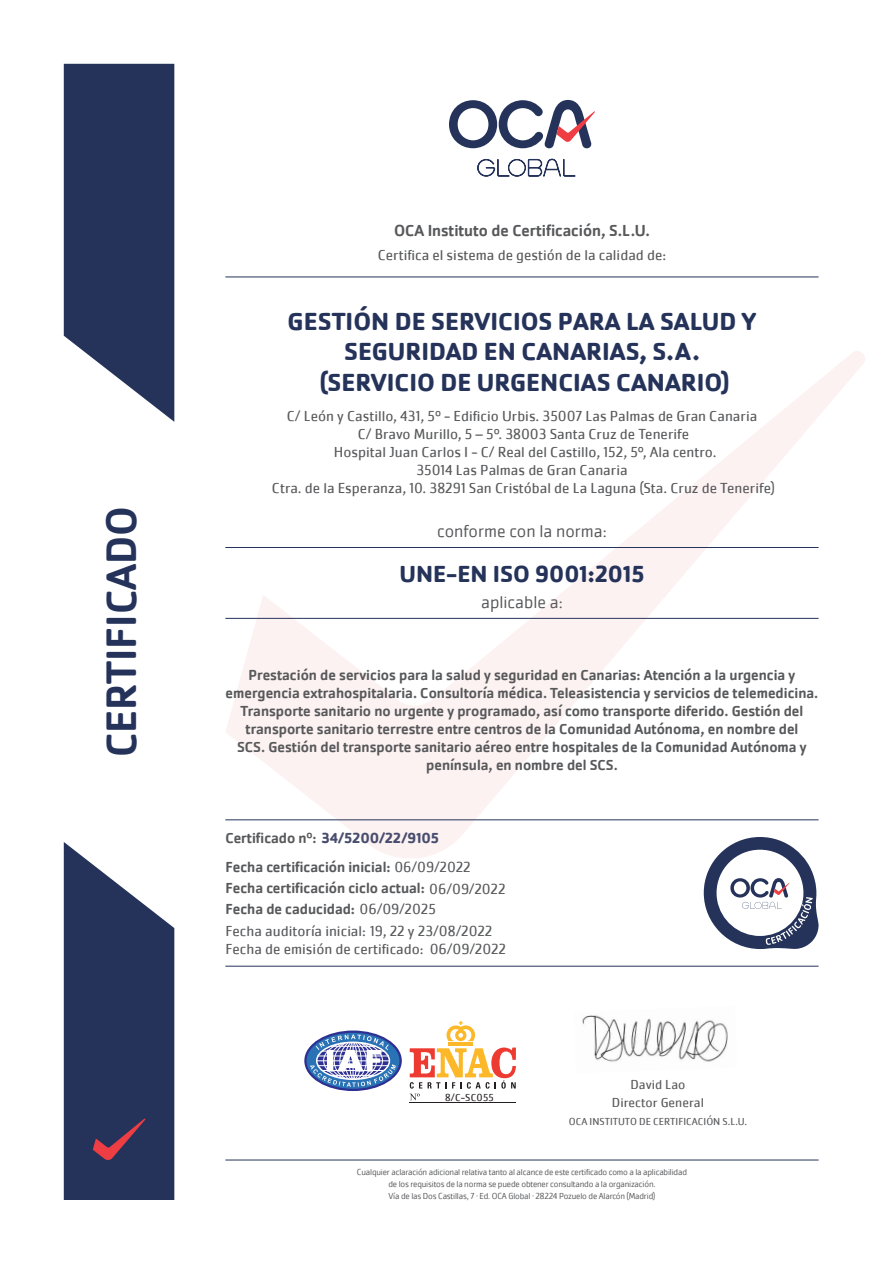
<style>
.page{position:relative;width:893px;height:1263px;background:#fff}
.page>*{position:absolute;margin:0;border:0;box-sizing:border-box;transform-origin:0 0}
.t1{font:500 43.95px "Cachet Pro";color:#25335a}
.t2{font:700 25.5px/30.6px "Cachet Pro";color:#25335a;text-align:center}
.t3{font:700 24px "Cachet Pro";color:#25335a}
.t4{font:300 18px "Cachet Pro";color:#57585a}
.t5{font:500 16.5px "Cachet Pro";color:#57585a}
.t6{font:500 15px/18px "Cachet Pro";color:#57585a;text-align:center}
.t7{font:15px "Cachet Pro";color:#57585a}
.t8{font:700 15px "Cachet Pro";color:#494e6e}
.t9{font:13.5px "Cachet Pro";color:#57585a}
.t10{font:10.5px "Cachet Pro";color:#57585a}
.t11{font:10.5px "Cachet Pro";letter-spacing:.025em;color:#231f20}
.t12{font:300 9px "Cachet Pro";letter-spacing:-.02em;color:#57585a}
.s1{font-weight:500;color:#57585a}
.s2{font-weight:400}
</style>
<div class="page">
<svg style="left:225px;top:351px;width:640px;height:507px"></svg>
<svg style="left:64px;top:64px;width:110px;height:358px;background:#3f4b6d"></svg>
<svg style="left:449px;top:100px;width:146px;height:48px"></svg>
<svg style="left:477px;top:159px;width:99px;height:18px"></svg>
<svg style="left:64px;top:842px;width:110px;height:358px;background:#414b6d"></svg>
<hr style="left:225px;top:277px;width:594px;height:1px;background:#25335a">
<hr style="left:225px;top:618px;width:594px;height:1px;background:#25335a">
<hr style="left:225px;top:547px;width:594px;height:1px;background:#25335a">
<hr style="left:225px;top:819px;width:594px;height:1px;background:#25335a">
<hr style="left:225px;top:966px;width:594px;height:1px;background:#25335a">
<svg style="left:704px;top:837px;width:115px;height:112px"></svg>
<hr style="left:225px;top:1160px;width:594px;height:1px;background:#25335a">
<hr style="left:449px;top:1042px;width:24px;height:4px;background:#fcb828">
<svg style="left:446px;top:1021px;width:29px;height:20px"></svg>
<hr style="left:410px;top:1102px;width:106px;height:1px;background:#231f20">
<svg style="left:410px;top:1047px;width:106px;height:53px"></svg>
<svg style="left:305px;top:1032px;width:96px;height:58px"></svg>
<div style="left:304px;top:1030px;width:98px;height:61px;border:2px solid #2e3092;border-radius:50%"></div>
<svg style="left:310px;top:1034px;width:86px;height:53px"></svg>
<img style="left:582px;top:1015px;width:146px;height:47px">
<p class="t1" style="left:96px;top:757px;width:253px;rotate:-90deg">CERTIFICADO</p>
<p class="t5" style="left:394px;top:221px;width:257px">OCA Instituto de Certificación, S.L.U.</p>
<p class="t7" style="left:378px;top:246px;width:290px">Certifica el sistema de gestión de la calidad de:</p>
<p class="t2" style="left:288px;top:306px;width:470px">GESTIÓN DE SERVICIOS PARA LA SALUD Y<br>SEGURIDAD EN CANARIAS, S.A.</p>
<p class="t2" style="left:320px;top:367px;width:412px">(SERVICIO DE URGENCIAS CANARIO)</p>
<p class="t7" style="left:287px;top:407px;width:472px">C/ León y Castillo, 431, 5º - Edificio Urbis. 35007 Las Palmas de Gran Canaria</p>
<p class="t7" style="left:358px;top:425px;width:333px">C/ Bravo Murillo, 5 – 5º. 38003 Santa Cruz de Tenerife</p>
<p class="t7" style="left:334px;top:443px;width:384px">Hospital Juan Carlos I - C/ Real del Castillo, 152, 5º, Ala centro.</p>
<p class="t7" style="left:416px;top:461px;width:213px">35014 Las Palmas de Gran Canaria</p>
<p class="t7" style="left:272px;top:479px;width:505px">Ctra. de la Esperanza, 10. 38291 San Cristóbal de La Laguna (Sta. Cruz de Tenerife)</p>
<p class="t4" style="left:437px;top:521px;width:171px">conforme con la norma:</p>
<p class="t3" style="left:399px;top:559px;width:246px">UNE-EN ISO 9001:2015</p>
<p class="t4" style="left:481px;top:591px;width:83px">aplicable a:</p>
<p class="t6" style="left:226px;top:666px;width:594px">Prestación de servicios para la salud y seguridad en Canarias: Atención a la urgencia y emergencia extrahospitalaria. Consultoría médica. Teleasistencia y servicios de telemedicina.<br>Transporte sanitario no urgente y programado, así como transporte diferido. Gestión del transporte sanitario terrestre entre centros de la Comunidad Autónoma, en nombre del<br>SCS. Gestión del transporte sanitario aéreo entre hospitales de la Comunidad Autónoma y península, en nombre del SCS.</p>
<p class="t8" style="left:225px;top:828px;width:215px"><span class="s1">Certificado nº:</span> 34/5200/22/9105</p>
<p class="t6" style="left:225px;top:858px;width:247px">Fecha certificación inicial: <span class="s2">06/09/2022</span></p>
<p class="t6" style="left:225px;top:879px;width:282px">Fecha certificación ciclo actual: <span class="s2">06/09/2022</span></p>
<p class="t6" style="left:225px;top:900px;width:212px">Fecha de caducidad: <span class="s2">06/09/2025</span></p>
<p class="t7" style="left:225px;top:922px;width:269px">Fecha auditoría inicial: 19, 22 y 23/08/2022</p>
<p class="t7" style="left:225px;top:940px;width:282px">Fecha de emisión de certificado: 06/09/2022</p>
<p class="t11" style="left:445px;top:1091px;width:50px">8/C-SC055</p>
<p class="t9" style="left:630px;top:1076px;width:56px">David Lao</p>
<p class="t10" style="left:569px;top:1115px;width:180px">OCA INSTITUTO DE CERTIFICACIÓN S.L.U.</p>
<p class="t9" style="left:612px;top:1094px;width:93px">Director General</p>
<p class="t12" style="left:357px;top:1166px;width:332px">Cualquier aclaración adicional relativa tanto al alcance de este certificado como a la aplicabilidad</p>
<p class="t12" style="left:388px;top:1178px;width:269px">de los requisitos de la norma se puede obtener consultando a la organización.</p>
<p class="t12" style="left:388px;top:1190px;width:268px">Vía de las Dos Castillas, 7 · Ed. OCA Global · 28224 Pozuelo de Alarcón (Madrid)</p>
</div>
